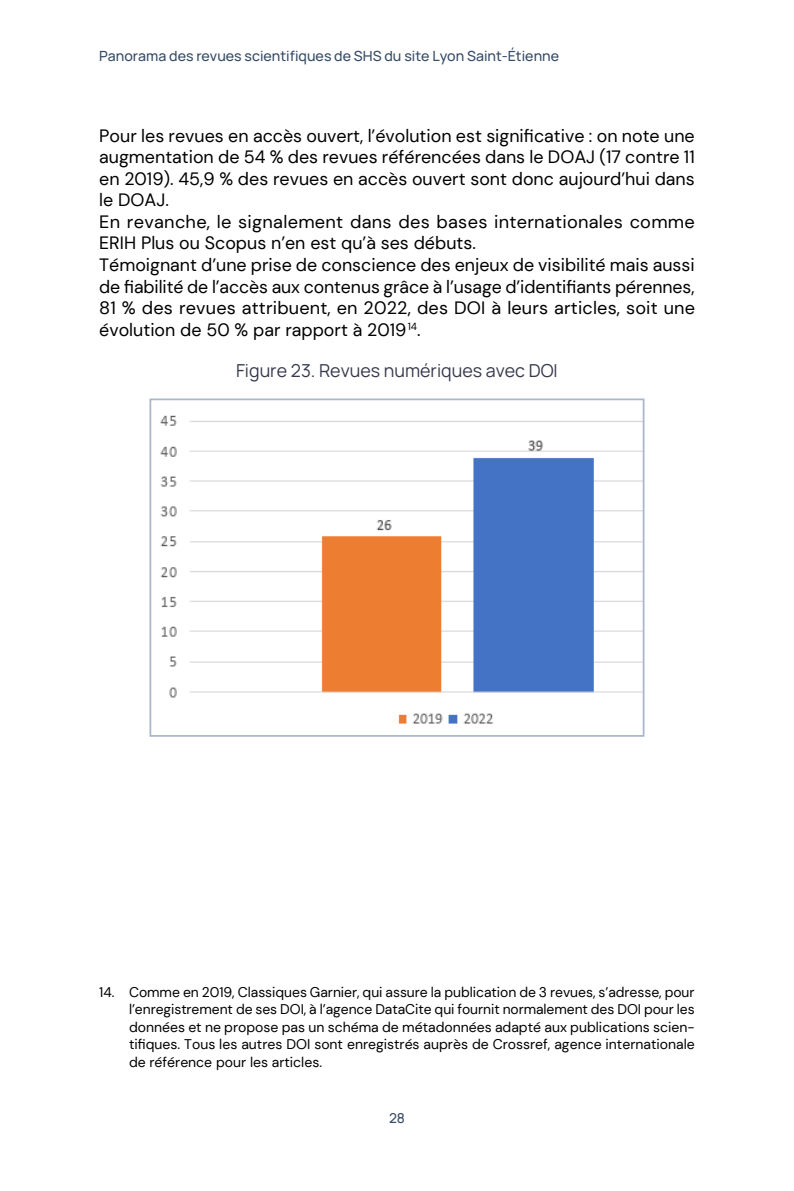
<style>
.page{position:relative;width:794px;height:1191px;background:#fff}
.page>*{position:absolute;margin:0;border:0;box-sizing:border-box;transform-origin:0 0}
.t1{font:17.85px/21.5px "DM Sans";color:#000}
.t2{font:17.85px "Manrope";color:#373a4d}
.t3{font:14px/17.5px "DM Sans";color:#000;text-align:justify}
.t4{font:500 14px "Manrope";color:#354b66}
.t5{font:500 13.65px "Manrope";color:#354b66}
</style>
<div class="page">
<img style="left:160px;top:415px;width:481px;height:309px">
<div style="left:149px;top:398px;width:495px;height:338px;border:2px solid #a8b7c9"></div>
<p class="t4" style="left:99px;top:45px;width:461px">Panorama des revues scientifiques de SHS du site Lyon Saint-Étienne</p>
<p class="t1" style="left:99px;top:125px;width:597px">Pour les revues en accès ouvert, l’évolution est significative : on note une augmentation de 54 % des revues référencées dans le DOAJ (17 contre 11 en 2019). 45,9 % des revues en accès ouvert sont donc aujourd’hui dans le DOAJ.<br>En revanche, le signalement dans des bases internationales comme ERIH Plus ou Scopus n’en est qu’à ses débuts.<br>Témoignant d’une prise de conscience des enjeux de visibilité mais aussi de fiabilité de l’accès aux contenus grâce à l’usage d’identifiants pérennes, 81 % des revues attribuent, en 2022, des DOI à leurs articles, soit une évolution de 50 % par rapport à 2019<sup>14</sup>.</p>
<p class="t2" style="left:236px;top:357px;width:323px">Figure 23. Revues numériques avec DOI</p>
<p class="t3" style="left:129px;top:983px;width:567px;text-indent:-30px">14. Comme en 2019, Classiques Garnier, qui assure la publication de 3 revues, s’adresse, pour l’enregistrement de ses DOI, à l’agence DataCite qui fournit normalement des DOI pour les données et ne propose pas un schéma de métadonnées adapté aux publications scien&shy;tifiques. Tous les autres DOI sont enregistrés auprès de Crossref, agence internationale de référence pour les articles.</p>
<p class="t5" style="left:389px;top:1107px;width:17px">28</p>
</div>
